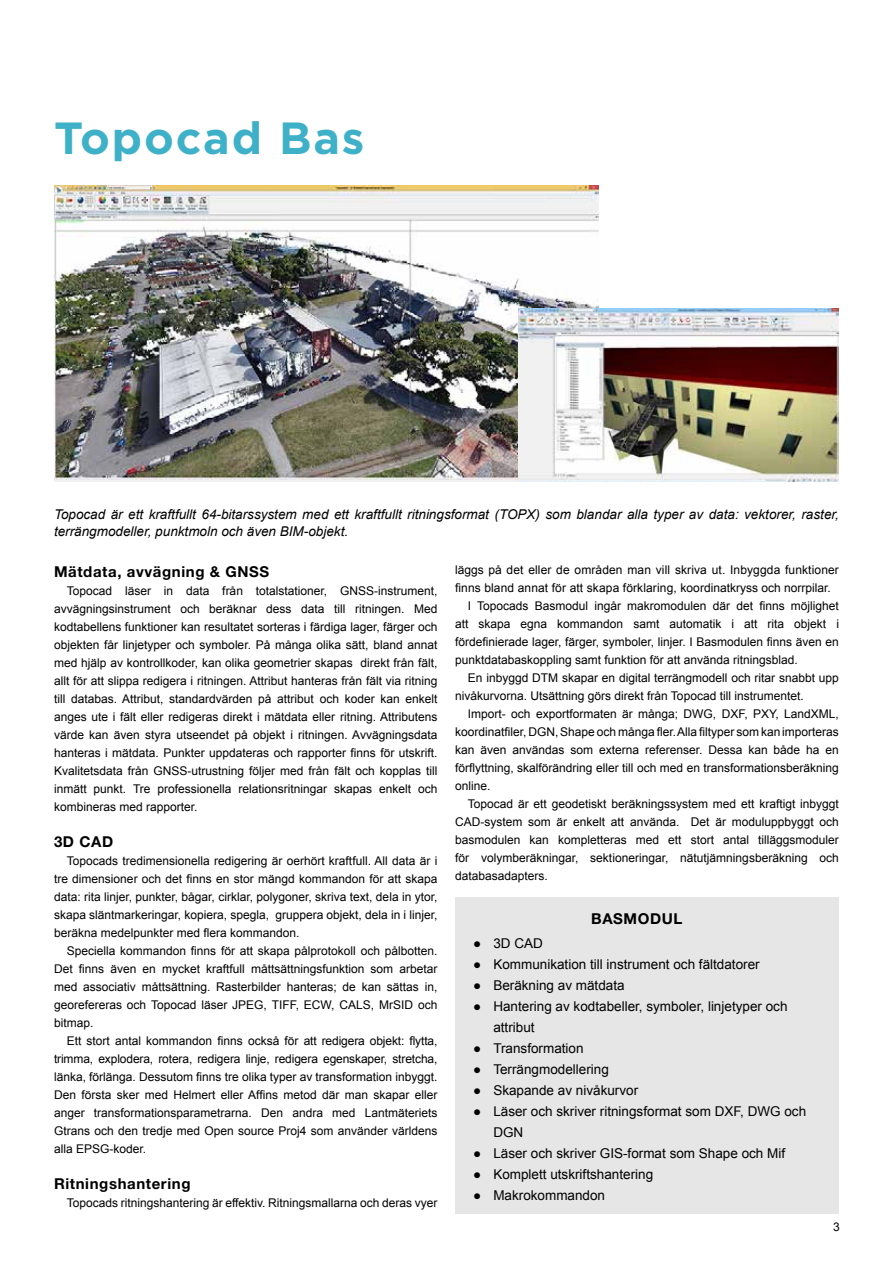
<style>
.page{position:relative;width:893px;height:1263px;background:#fff}
.page>*{position:absolute;margin:0;border:0;box-sizing:border-box;transform-origin:0 0}
.t1{font:700 45px "Gotham";letter-spacing:.04em;color:#3eb1c8}
.t2{font:700 15px "Helvetica Neue LT Std";letter-spacing:.04em;color:#000}
.t3{font:13.5px/21px "Arial";color:#000}
.t4{font:italic 13.5px/16.5px "Arial";color:#000}
.t5{font:12px/18px "Arial";color:#000;text-align:justify}
</style>
<div class="page">
<img style="left:54px;top:186px;width:544px;height:295px">
<div style="left:455px;top:897px;width:384px;height:317px;background:#e6e6e6"></div>
<img style="left:519px;top:308px;width:320px;height:174px">
<h1 class="t1" style="left:54px;top:108px;width:312px">Topocad Bas</h1>
<p class="t4" style="left:54px;top:506px;width:786px">Topocad är ett kraftfullt 64-bitarssystem med ett kraftfullt ritningsformat (TOPX) som blandar alla typer av data: vektorer, raster, terrängmodeller, punktmoln och även BIM-objekt.</p>
<p class="t2" style="left:54px;top:562px;width:217px">Mätdata, avvägning &amp; GNSS</p>
<p class="t5" style="left:54px;top:581px;width:385px;text-indent:13px">Topocad läser in data från totalstationer, GNSS-instrument, avvägningsinstrument och beräknar dess data till ritningen. Med kodtabellens funktioner kan resultatet sorteras i färdiga lager, färger och objekten får linjetyper och symboler. På många olika sätt, bland annat med hjälp av kontrollkoder, kan olika geometrier skapas direkt från fält, allt för att slippa redigera i ritningen. Attribut hanteras från fält via ritning till databas. Attribut, standardvärden på attribut och koder kan enkelt anges ute i fält eller redigeras direkt i mätdata eller ritning. Attributens värde kan även styra utseendet på objekt i ritningen. Avvägningsdata hanteras i mätdata. Punkter uppdateras och rapporter finns för utskrift.<br>Kvalitetsdata från GNSS-utrustning följer med från fält och kopplas till inmätt punkt. Tre professionella relationsritningar skapas enkelt och kombineras med rapporter.</p>
<p class="t2" style="left:54px;top:832px;width:61px">3D CAD</p>
<p class="t5" style="left:54px;top:851px;width:385px;text-indent:13px">Topocads tredimensionella redigering är oerhört kraftfull. All data är i tre dimensioner och det finns en stor mängd kommandon för att skapa data: rita linjer, punkter, bågar, cirklar, polygoner, skriva text, dela in ytor, skapa släntmarkeringar, kopiera, spegla, gruppera objekt, dela in i linjer, beräkna medelpunkter med flera kommandon.</p>
<p class="t5" style="left:54px;top:941px;width:385px;text-indent:13px">Speciella kommandon finns för att skapa pålprotokoll och pålbotten.<br>Det finns även en mycket kraftfull måttsättningsfunktion som arbetar med associativ måttsättning. Rasterbilder hanteras; de kan sättas in, georefereras och Topocad läser JPEG, TIFF, ECW, CALS, MrSID och bitmap.</p>
<p class="t5" style="left:54px;top:1031px;width:385px;text-indent:13px">Ett stort antal kommandon finns också för att redigera objekt: flytta, trimma, explodera, rotera, redigera linje, redigera egenskaper, stretcha, länka, förlänga. Dessutom finns tre olika typer av transformation inbyggt.<br>Den första sker med Helmert eller Affins metod där man skapar eller anger transformationsparametrarna. Den andra med Lantmäteriets Gtrans och den tredje med Open source Proj4 som använder världens alla EPSG-koder.</p>
<p class="t2" style="left:54px;top:1174px;width:138px">Ritningshantering</p>
<p class="t5" style="left:67px;top:1193px;width:372px">Topocads ritningshantering är effektiv. Ritningsmallarna och deras vyer</p>
<p class="t5" style="left:455px;top:561px;width:385px">läggs på det eller de områden man vill skriva ut. Inbyggda funktioner</p>
<p class="t5" style="left:455px;top:579px;width:377px">finns bland annat för att skapa förklaring, koordinatkryss och norrpilar.</p>
<p class="t5" style="left:468px;top:597px;width:373px">I Topocads Basmodul ingår makromodulen där det finns möjlighet</p>
<p class="t5" style="left:455px;top:615px;width:385px">att skapa egna kommandon samt automatik i att rita objekt i</p>
<p class="t5" style="left:455px;top:633px;width:385px">fördefinierade lager, färger, symboler, linjer. I Basmodulen finns även en</p>
<p class="t5" style="left:455px;top:651px;width:344px">punktdatabaskoppling samt funktion för att använda ritningsblad.</p>
<p class="t5" style="left:468px;top:669px;width:373px">En inbyggd DTM skapar en digital terrängmodell och ritar snabbt upp</p>
<p class="t5" style="left:455px;top:687px;width:350px">nivåkurvorna. Utsättning görs direkt från Topocad till instrumentet.</p>
<p class="t5" style="left:468px;top:705px;width:373px">Import- och exportformaten är många; DWG, DXF, PXY, LandXML,</p>
<p class="t5" style="left:455px;top:723px;width:385px">koordinatfiler, DGN, Shape och många fler. Alla filtyper som kan importeras</p>
<p class="t5" style="left:455px;top:741px;width:385px">kan även användas som externa referenser. Dessa kan både ha en</p>
<p class="t5" style="left:455px;top:759px;width:385px">förflyttning, skalförändring eller till och med en transformationsberäkning</p>
<p class="t5" style="left:455px;top:777px;width:37px">online.</p>
<p class="t5" style="left:468px;top:795px;width:373px">Topocad är ett geodetiskt beräkningssystem med ett kraftigt inbyggt</p>
<p class="t5" style="left:455px;top:813px;width:385px">CAD-system som är enkelt att använda. Det är moduluppbyggt och</p>
<p class="t5" style="left:455px;top:831px;width:385px">basmodulen kan kompletteras med ett stort antal tilläggsmoduler</p>
<p class="t5" style="left:455px;top:849px;width:385px">för volymberäkningar, sektioneringar, nätutjämningsberäkning och</p>
<p class="t5" style="left:455px;top:867px;width:94px">databasadapters.</p>
<p class="t2" style="left:591px;top:910px;width:93px">BASMODUL</p>
<p class="t3" style="left:473px;top:933px;width:71px">● 3D CAD</p>
<p class="t3" style="left:473px;top:954px;width:288px">● Kommunikation till instrument och fältdatorer</p>
<p class="t3" style="left:473px;top:975px;width:153px">● Beräkning av mätdata</p>
<p class="t3" style="left:493px;top:996px;width:296px;text-indent:-20px">● Hantering av kodtabeller, symboler, linjetyper och attribut</p>
<p class="t3" style="left:473px;top:1038px;width:112px">● Transformation</p>
<p class="t3" style="left:473px;top:1059px;width:137px">● Terrängmodellering</p>
<p class="t3" style="left:473px;top:1080px;width:167px">● Skapande av nivåkurvor</p>
<p class="t3" style="left:493px;top:1101px;width:314px;text-indent:-20px">● Läser och skriver ritningsformat som DXF, DWG och<br>DGN</p>
<p class="t3" style="left:473px;top:1143px;width:314px">● Läser och skriver GIS-format som Shape och Mif</p>
<p class="t3" style="left:473px;top:1164px;width:182px">● Komplett utskriftshantering</p>
<p class="t3" style="left:473px;top:1185px;width:134px">● Makrokommandon</p>
<p class="t5" style="left:833px;top:1218px;width:8px">3</p>
</div>
